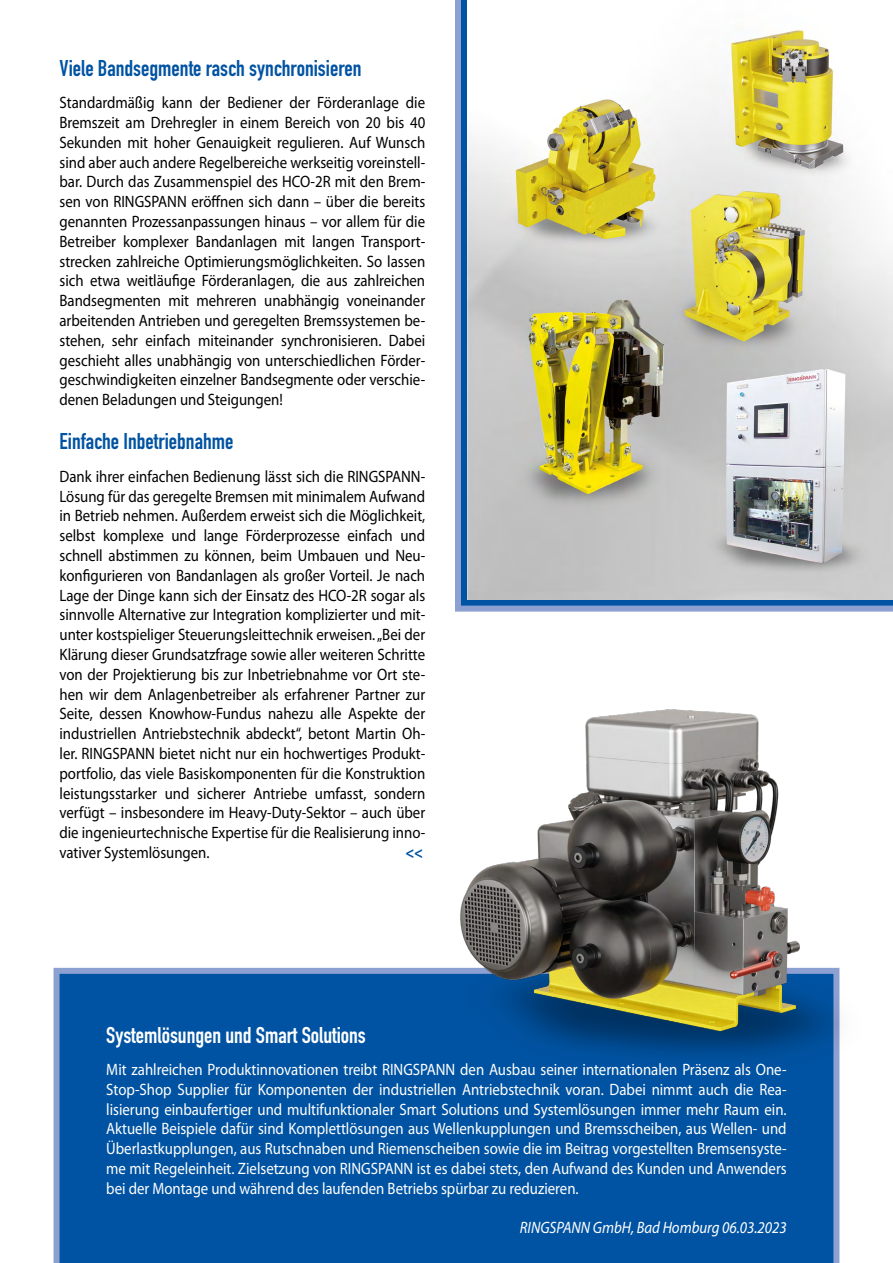
<style>
.page{position:relative;width:893px;height:1263px;background:#fff}
.page>*{position:absolute;margin:0;border:0;box-sizing:border-box;transform-origin:0 0}
.t1{font:700 22.5px "DIN Condensed";color:#0053a2}
.t2{font:700 22.5px "DIN Condensed";color:#fff}
.t3{font:16.5px/19.8px "Myriad Pro";color:#000;text-align:justify;scale:.9 1}
.t4{font:16.5px/19.8px "Myriad Pro";color:#fff;text-align:justify;scale:.9 1}
.t5{font:italic 16.5px "Myriad Pro";color:#fff;scale:.9 1}
.t6{font:700 16.5px "Myriad Pro";color:#0053a2;scale:.9 1}
</style>
<div class="page">
<div style="left:53px;top:967px;width:787px;height:296px;background:#0053a2"></div>
<img style="left:425px;top:709px;width:415px;height:388px">
<svg style="left:455px;top:0;width:438px;height:612px;background:#4e7ebb"></svg>
<img style="left:467px;top:0;width:426px;height:599px">
<h1 class="t1" style="left:60px;top:53px;width:304px">Viele Bandsegmente rasch synchronisieren</h1>
<p class="t3" style="left:60px;top:92px;width:408px">Standardmäßig kann der Bediener der Förderanlage die Bremszeit am Drehregler in einem Bereich von 20 bis 40<br>Sekunden mit hoher Genauigkeit regulieren. Auf Wunsch sind aber auch andere Regelbereiche werkseitig voreinstell&shy;bar. Durch das Zusammenspiel des HCO-2R mit den Brem&shy;sen von RINGSPANN eröffnen sich dann – über die bereits genannten Prozessanpassungen hinaus – vor allem für die Betreiber komplexer Bandanlagen mit langen Transport&shy;strecken zahlreiche Optimierungsmöglichkeiten. So lassen sich etwa weitläufige Förderanlagen, die aus zahlreichen Bandsegmenten mit mehreren unabhängig voneinander arbeitenden Antrieben und geregelten Bremssystemen be&shy;stehen, sehr einfach miteinander synchronisieren. Dabei geschieht alles unabhängig von unterschiedlichen Förder&shy;geschwindigkeiten einzelner Bandsegmente oder verschie&shy;denen Beladungen und Steigungen!</p>
<h1 class="t1" style="left:60px;top:426px;width:175px">Einfache Inbetriebnahme</h1>
<p class="t3" style="left:60px;top:466px;width:408px">Dank ihrer einfachen Bedienung lässt sich die RINGSPANN-Lösung für das geregelte Bremsen mit minimalem Aufwand in Betrieb nehmen. Außerdem erweist sich die Möglichkeit, selbst komplexe und lange Förderprozesse einfach und schnell abstimmen zu können, beim Umbauen und Neu&shy;konfigurieren von Bandanlagen als großer Vorteil. Je nach Lage der Dinge kann sich der Einsatz des HCO-2R sogar als sinnvolle Alternative zur Integration komplizierter und mit&shy;unter kostspieliger Steuerungsleittechnik erweisen. „Bei der Klärung dieser Grundsatzfrage sowie aller weiteren Schritte von der Projektierung bis zur Inbetriebnahme vor Ort ste&shy;hen wir dem Anlagenbetreiber als erfahrener Partner zur Seite, dessen Knowhow-Fundus nahezu alle Aspekte der industriellen Antriebstechnik abdeckt“, betont Martin Oh&shy;ler. RINGSPANN bietet nicht nur ein hochwertiges Produkt&shy;portfolio, das viele Basiskomponenten für die Konstruktion leistungsstarker und sicherer Antriebe umfasst, sondern verfügt – insbesondere im Heavy-Duty-Sektor – auch über die ingenieurtechnische Expertise für die Realisierung inno&shy;vativer Systemlösungen.</p>
<p class="t6" style="left:405px;top:842px;width:21px">&lt;&lt;</p>
<h1 class="t2" style="left:106px;top:1019px;width:261px">Systemlösungen und Smart Solutions</h1>
<p class="t4" style="left:106px;top:1059px;width:757px">Mit zahlreichen Produktinnovationen treibt RINGSPANN den Ausbau seiner internationalen Präsenz als One-Stop-Shop Supplier für Komponenten der industriellen Antriebstechnik voran. Dabei nimmt auch die Rea&shy;lisierung einbaufertiger und multifunktionaler Smart Solutions und Systemlösungen immer mehr Raum ein.<br>Aktuelle Beispiele dafür sind Komplettlösungen aus Wellenkupplungen und Bremsscheiben, aus Wellen- und Überlastkupplungen, aus Rutschnaben und Riemenscheiben sowie die im Beitrag vorgestellten Bremsensyste&shy;me mit Regeleinheit. Zielsetzung von RINGSPANN ist es dabei stets, den Aufwand des Kunden und Anwenders bei der Montage und während des laufenden Betriebs spürbar zu reduzieren.</p>
<p class="t5" style="left:520px;top:1217px;width:298px">RINGSPANN GmbH, Bad Homburg 06.03.2023</p>
</div>
